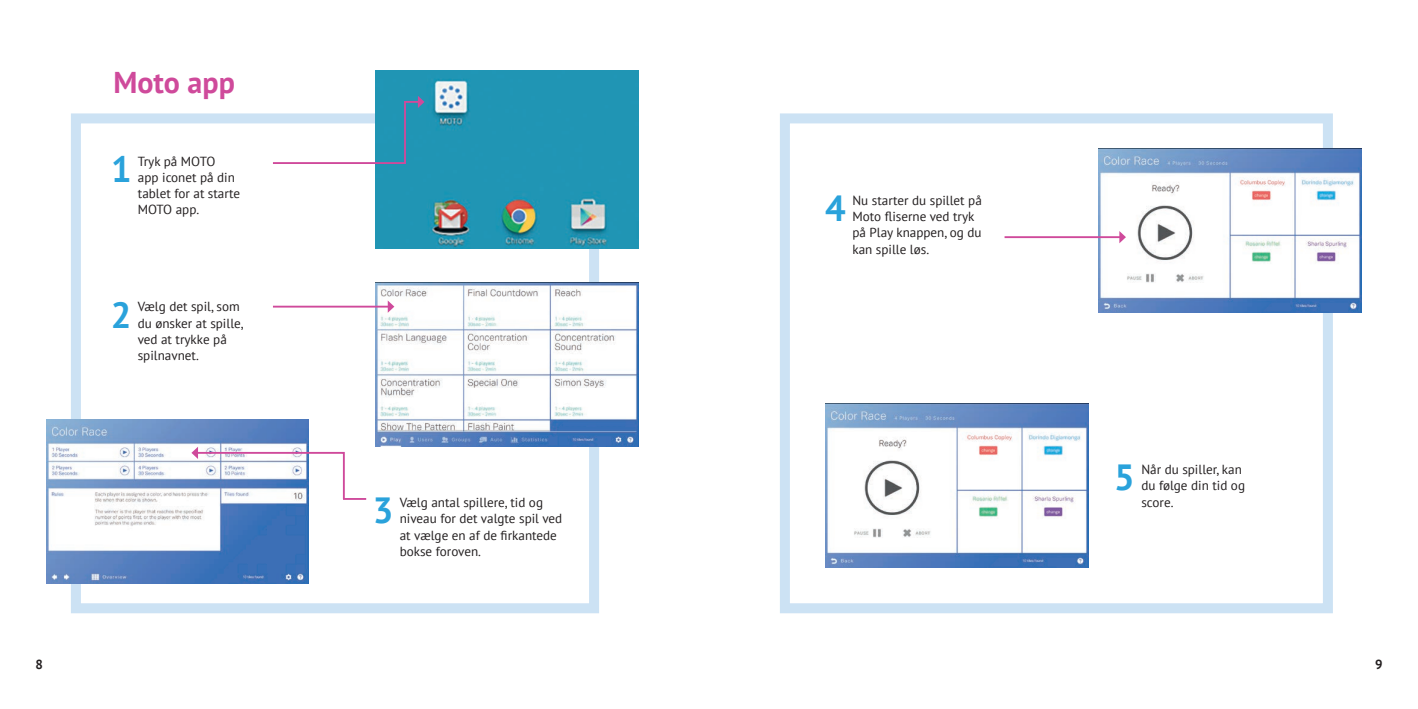
<style>
.page{position:relative;width:1418px;height:709px;background:#fff}
.page>*{position:absolute;margin:0;border:0;box-sizing:border-box;transform-origin:0 0}
.Brød_-_engelsk{font:700 36.38px "PT Sans";color:#2aa2db}
.t1{font:700 30px "PT Sans";color:#cf4a9b}
.Brød_-_engelsk-2{font:13.12px/16.2px "PT Sans";color:#231f20}
.t2{font:700 13.12px "PT Sans";color:#231f20}
</style>
<div class="page">
<div style="left:71px;top:113px;width:528px;height:500px;border:10px solid #cce2f4"></div>
<img style="left:376px;top:71px;width:262px;height:178px">
<svg style="left:271px;top:96px;width:153px;height:69px"></svg>
<div style="left:780px;top:113px;width:552px;height:500px;border:10px solid #cce2f4"></div>
<img style="left:376px;top:282px;width:262px;height:165px">
<img style="left:46px;top:420px;width:262px;height:163px">
<hr style="left:273px;top:306px;width:116px;height:1px;background:#cf4a9b">
<svg style="left:388px;top:300px;width:6px;height:13px"></svg>
<svg style="left:191px;top:447px;width:154px;height:54px"></svg>
<img style="left:1098px;top:149px;width:263px;height:164px">
<img style="left:826px;top:403px;width:262px;height:164px">
<hr style="left:1004px;top:236px;width:116px;height:2px;background:#cf4a9b">
<svg style="left:1119px;top:231px;width:6px;height:12px"></svg>
<hr style="left:343px;top:498px;width:23px;height:2px;background:#cf4a9b">
<h2 class="t1" style="left:113px;top:62px;width:123px">Moto app</h2>
<p class="Brød_-_engelsk" style="left:111px;top:145px;width:22px">1</p>
<p class="Brød_-_engelsk-2" style="left:138px;top:152px;width:104px">Tryk på MOTO<br>app iconet på din tablet for at starte<br>MOTO app.</p>
<p class="Brød_-_engelsk" style="left:111px;top:291px;width:22px">2</p>
<p class="Brød_-_engelsk-2" style="left:138px;top:298px;width:108px">Vælg det spil, som du ønsker at spille, ved at trykke på spilnavnet.</p>
<p class="Brød_-_engelsk" style="left:373px;top:486px;width:22px">3</p>
<p class="Brød_-_engelsk-2" style="left:400px;top:494px;width:164px">Vælg antal spillere, tid og niveau for det valgte spil ved at vælge en af de firkantede bokse foroven.</p>
<p class="Brød_-_engelsk" style="left:825px;top:184px;width:22px">4</p>
<p class="Brød_-_engelsk-2" style="left:852px;top:192px;width:131px">Nu starter du spillet på<br>Moto fliserne ved tryk på Play knappen, og du kan spille løs.</p>
<p class="Brød_-_engelsk" style="left:1114px;top:454px;width:22px">5</p>
<p class="Brød_-_engelsk-2" style="left:1141px;top:461px;width:105px">Når du spiller, kan du følge din tid og score.</p>
<p class="t2" style="left:35px;top:656px;width:9px">8</p>
<p class="t2" style="left:1374px;top:656px;width:9px">9</p>
</div>
